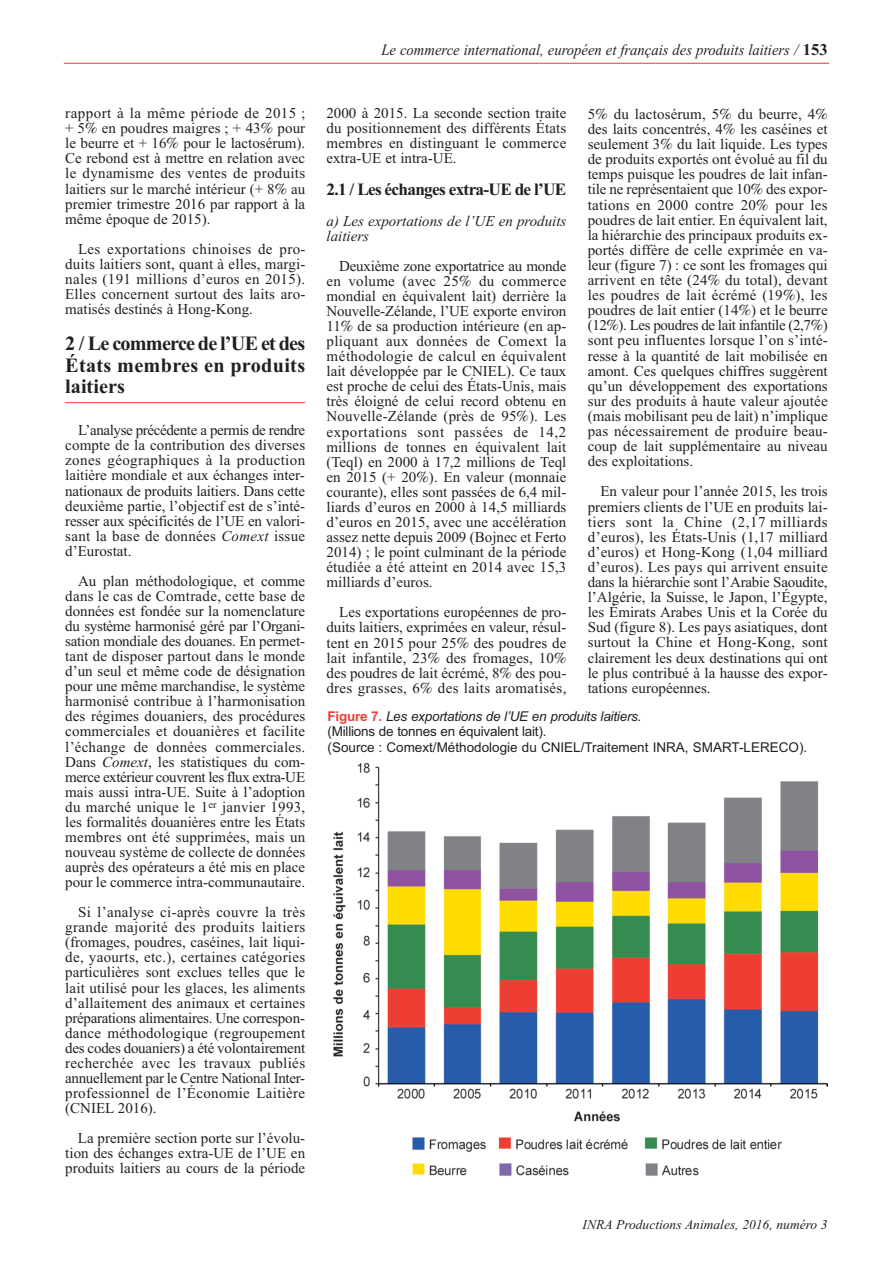
<style>
.page{position:relative;width:893px;height:1263px;background:#fff}
.page>*{position:absolute;margin:0;border:0;box-sizing:border-box;transform-origin:0 0}
.t1{font:700 20.25px/21.1px "Times New Roman";color:#231f20;text-align:justify}
.t2{font:700 17.25px "Times New Roman";letter-spacing:-.04em;color:#231f20}
.t3{font:italic 15.75px "Times New Roman";color:#231f20;scale:.93 1}
.t4{font:15px/15px "Times New Roman";color:#231f20;text-align:justify}
.t5{font:italic 15px/15px "Times New Roman";color:#231f20}
.t6{font:13.5px/15.6px "Arial";color:#231f20}
.t7{font:italic 13.5px "Times New Roman";color:#231f20}
.s1{font-family:"Century Schoolbook BT";font-style:italic}
.s2{font-style:italic}
.s3{font-weight:700;font-style:normal;font-size:16.5px}
.s4{font-weight:700;color:#ee3e34}
</style>
<div class="page">
<hr style="left:64px;top:63px;width:765px;height:1px;background:#ee3e34">
<hr style="left:65px;top:402px;width:240px;height:1px;background:#ee3e34">
<img style="left:333px;top:762px;width:495px;height:414px">
<p class="t4" style="left:65px;top:106px;width:241px">rapport à la même période de 2015 ; + 5<span class="s1">%</span> en poudres maigres ; + 43<span class="s1">%</span> pour le beurre et + 16<span class="s1">%</span> pour le lactosérum).<br>Ce rebond est à mettre en relation avec le dynamisme des ventes de produits laitiers sur le marché intérieur (+ 8<span class="s1">%</span> au premier trimestre 2016 par rapport à la même époque de 2015).</p>
<p class="t4" style="left:65px;top:241px;width:242px;text-indent:13px">Les exportations chinoises de pro&shy;duits laitiers sont, quant à elles, margi&shy;nales (191 millions d’euros en 2015).<br>Elles concernent surtout des laits aro&shy;matisés destinés à Hong-Kong.</p>
<h1 class="t1" style="left:65px;top:333px;width:241px">2 / Le commerce de l’UE et des États membres en produits laitiers</h1>
<p class="t4" style="left:65px;top:423px;width:241px;text-indent:13px">L’analyse précédente a permis de rendre compte de la contribution des diverses zones géographiques à la production laitière mondiale et aux échanges inter&shy;nationaux de produits laitiers. Dans cette deuxième partie, l’objectif est de s’inté&shy;resser aux spécificités de l’UE en valori&shy;sant la base de données <span class="s2">Comext</span> issue d’Eurostat.</p>
<p class="t4" style="left:65px;top:573px;width:241px;text-indent:13px">Au plan méthodologique, et comme dans le cas de Comtrade, cette base de données est fondée sur la nomenclature du système harmonisé géré par l’Organi&shy;sation mondiale des douanes. En permet&shy;tant de disposer partout dans le monde d’un seul et même code de désignation pour une même marchandise, le système harmonisé contribue à l’harmonisation des régimes douaniers, des procédures commerciales et douanières et facilite l’échange de données commerciales.<br>Dans <span class="s2">Comext</span>, les statistiques du com&shy;merce extérieur couvrent les flux extra-UE mais aussi intra-UE. Suite à l’adoption du marché unique le 1<sup>er</sup> janvier 1993, les formalités douanières entre les États membres ont été supprimées, mais un nouveau système de collecte de données auprès des opérateurs a été mis en place pour le commerce intra-communautaire.</p>
<p class="t4" style="left:65px;top:904px;width:241px;text-indent:13px">Si l’analyse ci-après couvre la très grande majorité des produits laitiers (fromages, poudres, caséines, lait liqui&shy;de, yaourts, etc.), certaines catégories particulières sont exclues telles que le lait utilisé pour les glaces, les aliments d’allaitement des animaux et certaines préparations alimentaires. Une correspon&shy;dance méthodologique (regroupement des codes douaniers) a été volontairement recherchée avec les travaux publiés annuellement par le Centre National Inter&shy;professionnel de l’Économie Laitière (CNIEL 2016).</p>
<p class="t4" style="left:65px;top:1130px;width:241px;text-indent:13px">La première section porte sur l’évolu&shy;tion des échanges extra-UE de l’UE en produits laitiers au cours de la période</p>
<p class="t3" style="left:381px;top:41px;width:481px">Le commerce international, européen et français des produits laitiers / <span class="s3">153</span></p>
<p class="t4" style="left:326px;top:106px;width:241px">2000 à 2015. La seconde section traite du positionnement des différents États membres en distinguant le commerce extra-UE et intra-UE.</p>
<p class="t2" style="left:326px;top:179px;width:241px">2.1 / Les échanges extra-UE de l’UE</p>
<p class="t5" style="left:326px;top:213px;width:241px">a) Les exportations de l’UE en produits laitiers</p>
<p class="t4" style="left:326px;top:258px;width:241px;text-indent:13px">Deuxième zone exportatrice au monde en volume (avec 25<span class="s1">%</span> du commerce mondial en équivalent lait) derrière la Nouvelle-Zélande, l’UE exporte environ 11<span class="s1">%</span> de sa production intérieure (en ap&shy;pliquant aux données de Comext la méthodologie de calcul en équivalent lait développée par le CNIEL). Ce taux est proche de celui des États-Unis, mais très éloigné de celui record obtenu en Nouvelle-Zélande (près de 95<span class="s1">%</span>). Les exportations sont passées de 14,2 millions de tonnes en équivalent lait (Teql) en 2000 à 17,2 millions de Teql en 2015 (+ 20<span class="s1">%</span>). En valeur (monnaie courante), elles sont passées de 6,4 mil&shy;liards d’euros en 2000 à 14,5 milliards d’euros en 2015, avec une accélération assez nette depuis 2009 (Bojnec et Ferto 2014) ; le point culminant de la période étudiée a été atteint en 2014 avec 15,3 milliards d’euros.</p>
<p class="t4" style="left:326px;top:605px;width:241px;text-indent:13px">Les exportations européennes de pro&shy;duits laitiers, exprimées en valeur, résul&shy;tent en 2015 pour 25<span class="s1">%</span> des poudres de lait infantile, 23<span class="s1">%</span> des fromages, 10<span class="s1">% </span>des poudres de lait écrémé, 8<span class="s1">%</span> des pou&shy;dres grasses, 6<span class="s1">%</span> des laits aromatisés,</p>
<p class="t4" style="left:588px;top:106px;width:242px">5<span class="s1">%</span> du lactosérum, 5<span class="s1">%</span> du beurre, 4<span class="s1">% </span>des laits concentrés, 4<span class="s1">%</span> les caséines et seulement 3<span class="s1">%</span> du lait liquide. Les types de produits exportés ont évolué au fil du temps puisque les poudres de lait infan&shy;tile ne représentaient que 10<span class="s1">%</span> des expor&shy;tations en 2000 contre 20<span class="s1">%</span> pour les poudres de lait entier. En équivalent lait, la hiérarchie des principaux produits ex&shy;portés diffère de celle exprimée en va&shy;leur (figure 7) : ce sont les fromages qui arrivent en tête (24<span class="s1">%</span> du total), devant les poudres de lait écrémé (19<span class="s1">%</span>), les poudres de lait entier (14<span class="s1">%</span>) et le beurre (12<span class="s1">%</span>). Les poudres de lait infantile (2,7<span class="s1">%</span>) sont peu influentes lorsque l’on s’inté&shy;resse à la quantité de lait mobilisée en amont. Ces quelques chiffres suggèrent qu’un développement des exportations sur des produits à haute valeur ajoutée (mais mobilisant peu de lait) n’implique pas nécessairement de produire beau&shy;coup de lait supplémentaire au niveau des exploitations.</p>
<p class="t4" style="left:588px;top:484px;width:241px;text-indent:13px">En valeur pour l’année 2015, les trois premiers clients de l’UE en produits lai&shy;tiers sont la Chine (2,17 milliards d’euros), les États-Unis (1,17 milliard d’euros) et Hong-Kong (1,04 milliard d’euros). Les pays qui arrivent ensuite dans la hiérarchie sont l’Arabie Saoudite, l’Algérie, la Suisse, le Japon, l’Égypte, les Émirats Arabes Unis et la Corée du Sud (figure 8). Les pays asiatiques, dont surtout la Chine et Hong-Kong, sont clairement les deux destinations qui ont le plus contribué à la hausse des expor&shy;tations européennes.</p>
<p class="t6" style="left:327px;top:709px;width:481px"><span class="s4">Figure 7.</span> <span class="s2">Les exportations de l’UE en produits laitiers.<br></span>(Millions de tonnes en équivalent lait).<br>(Source : Comext/Méthodologie du CNIEL/Traitement INRA, SMART-LERECO).</p>
<p class="t7" style="left:583px;top:1217px;width:247px">INRA Productions Animales, 2016, numéro 3</p>
</div>
